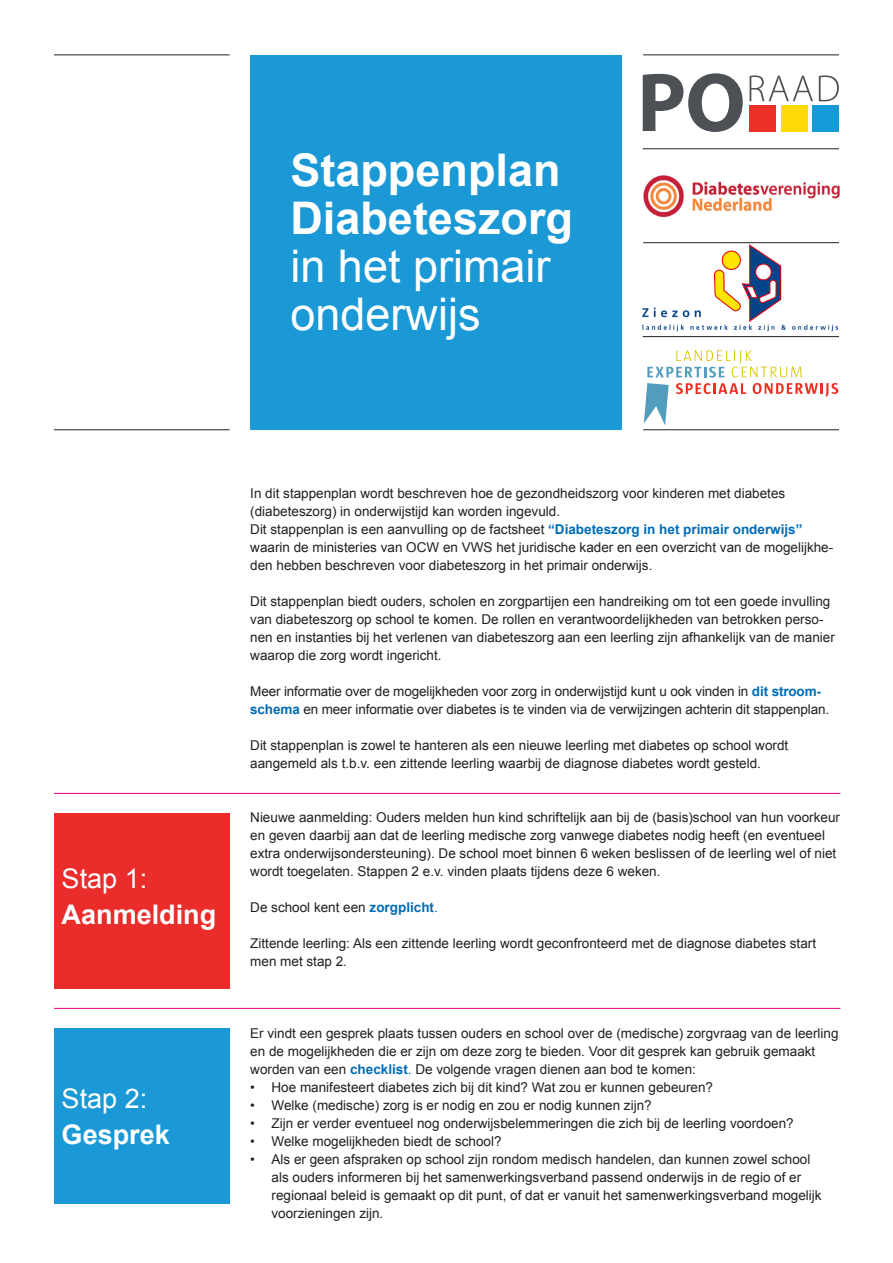
<style>
.page{position:relative;width:893px;height:1263px;background:#fff}
.page>*{position:absolute;margin:0;border:0;box-sizing:border-box;transform-origin:0 0}
.t1{font:700 45px "Arial";color:#fff}
.t2{font:45px "Arial";color:#fff}
.t3{font:700 27px "Arial";color:#fff}
.t4{font:27px "Arial";color:#fff}
.t5{font:13.5px/18px "Arial";color:#231f20}
.s1{font-weight:700;color:#006cb7}
.s2{color:#006cb7}
</style>
<div class="page">
<svg style="left:643px;top:73px;width:100px;height:59px"></svg>
<svg style="left:750px;top:75px;width:63px;height:26px"></svg>
<svg style="left:819px;top:75px;width:20px;height:26px"></svg>
<div style="left:749px;top:105px;width:27px;height:27px;background:#eb2f29"></div>
<div style="left:781px;top:105px;width:26px;height:27px;background:#fdda05"></div>
<div style="left:812px;top:105px;width:27px;height:27px;background:#1599d7"></div>
<img style="left:643px;top:176px;width:197px;height:40px">
<svg style="left:644px;top:350px;width:194px;height:75px"></svg>
<div style="left:54px;top:813px;width:176px;height:176px;background:#ea2c2b"></div>
<img style="left:642px;top:307px;width:197px;height:31px">
<img style="left:714px;top:245px;width:73px;height:76px">
<hr style="left:643px;top:148px;width:196px;height:1px;background:#231f20">
<hr style="left:643px;top:336px;width:196px;height:1px;background:#231f20">
<div style="left:250px;top:55px;width:372px;height:375px;background:#1a99d6"></div>
<hr style="left:643px;top:242px;width:196px;height:1px;background:#231f20">
<hr style="left:643px;top:54px;width:196px;height:1px;background:#231f20">
<hr style="left:643px;top:429px;width:196px;height:1px;background:#231f20">
<div style="left:54px;top:1028px;width:176px;height:176px;background:#1a99d6"></div>
<hr style="left:54px;top:793px;width:786px;height:1px;background:#ed028c">
<hr style="left:54px;top:1008px;width:786px;height:1px;background:#ed028c">
<hr style="left:54px;top:429px;width:176px;height:1px;background:#231f20">
<hr style="left:54px;top:54px;width:176px;height:1px;background:#231f20">
<p class="t1" style="left:290px;top:140px;width:272px">Stappenplan</p>
<p class="t1" style="left:290px;top:188px;width:284px">Diabeteszorg</p>
<p class="t2" style="left:290px;top:237px;width:262px">in het primair</p>
<p class="t2" style="left:290px;top:285px;width:192px">onderwijs</p>
<p class="t4" style="left:62px;top:861px;width:87px">Stap 1:</p>
<p class="t3" style="left:62px;top:897px;width:156px">Aanmelding</p>
<p class="t4" style="left:62px;top:1081px;width:87px">Stap 2:</p>
<p class="t3" style="left:62px;top:1117px;width:110px">Gesprek</p>
<p class="t5" style="left:250px;top:484px;width:537px">In dit stappenplan wordt beschreven hoe de gezondheidszorg voor kinderen met diabetes</p>
<p class="t5" style="left:250px;top:502px;width:311px">(diabeteszorg) in onderwijstijd kan worden ingevuld.</p>
<p class="t5" style="left:250px;top:520px;width:554px">Dit stappenplan is een aanvulling op de factsheet <span class="s1">“Diabeteszorg in het primair onderwijs”</span></p>
<p class="t5" style="left:250px;top:538px;width:585px">waarin de ministeries van OCW en VWS het juridische kader en een overzicht van de mogelijkhe&shy;den hebben beschreven voor diabeteszorg in het primair onderwijs.</p>
<p class="t5" style="left:250px;top:592px;width:586px">Dit stappenplan biedt ouders, scholen en zorgpartijen een handreiking om tot een goede invulling van diabeteszorg op school te komen. De rollen en verantwoordelijkheden van betrokken perso&shy;nen en instanties bij het verlenen van diabeteszorg aan een leerling zijn afhankelijk van de manier waarop die zorg wordt ingericht.</p>
<p class="t5" style="left:250px;top:682px;width:580px">Meer informatie over de mogelijkheden voor zorg in onderwijstijd kunt u ook vinden in <span class="s1">dit stroom&shy;schema</span> en meer informatie over diabetes is te vinden via de verwijzingen achterin dit stappenplan.</p>
<p class="t5" style="left:250px;top:736px;width:540px">Dit stappenplan is zowel te hanteren als een nieuwe leerling met diabetes op school wordt</p>
<p class="t5" style="left:250px;top:754px;width:512px">aangemeld als t.b.v. een zittende leerling waarbij de diagnose diabetes wordt gesteld.</p>
<p class="t5" style="left:250px;top:808px;width:591px">Nieuwe aanmelding: Ouders melden hun kind schriftelijk aan bij de (basis)school van hun voorkeur en geven daarbij aan dat de leerling medische zorg vanwege diabetes nodig heeft (en eventueel extra onderwijsondersteuning). De school moet binnen 6 weken beslissen of de leerling wel of niet wordt toegelaten. Stappen 2 e.v. vinden plaats tijdens deze 6 weken.</p>
<p class="t5" style="left:250px;top:898px;width:189px">De school kent een <span class="s1">zorgplicht</span><span class="s2">.</span></p>
<p class="t5" style="left:250px;top:934px;width:567px">Zittende leerling: Als een zittende leerling wordt geconfronteerd met de diagnose diabetes start men met stap 2.</p>
<p class="t5" style="left:250px;top:1024px;width:590px">Er vindt een gesprek plaats tussen ouders en school over de (medische) zorgvraag van de leerling en de mogelijkheden die er zijn om deze zorg te bieden. Voor dit gesprek kan gebruik gemaakt worden van een <span class="s1">checklist</span><span class="s2">.</span> De volgende vragen dienen aan bod te komen:</p>
<p class="t5" style="left:250px;top:1078px;width:464px">• Hoe manifesteert diabetes zich bij dit kind? Wat zou er kunnen gebeuren?</p>
<p class="t5" style="left:250px;top:1096px;width:403px">• Welke (medische) zorg is er nodig en zou er nodig kunnen zijn?</p>
<p class="t5" style="left:250px;top:1114px;width:545px">• Zijn er verder eventueel nog onderwijsbelemmeringen die zich bij de leerling voordoen?</p>
<p class="t5" style="left:250px;top:1132px;width:253px">• Welke mogelijkheden biedt de school?</p>
<p class="t5" style="left:250px;top:1150px;width:562px">• Als er geen afspraken op school zijn rondom medisch handelen, dan kunnen zowel school</p>
<p class="t5" style="left:271px;top:1168px;width:531px">als ouders informeren bij het samenwerkingsverband passend onderwijs in de regio of er</p>
<p class="t5" style="left:271px;top:1186px;width:552px">regionaal beleid is gemaakt op dit punt, of dat er vanuit het samenwerkingsverband mogelijk</p>
<p class="t5" style="left:271px;top:1204px;width:113px">voorzieningen zijn.</p>
</div>
